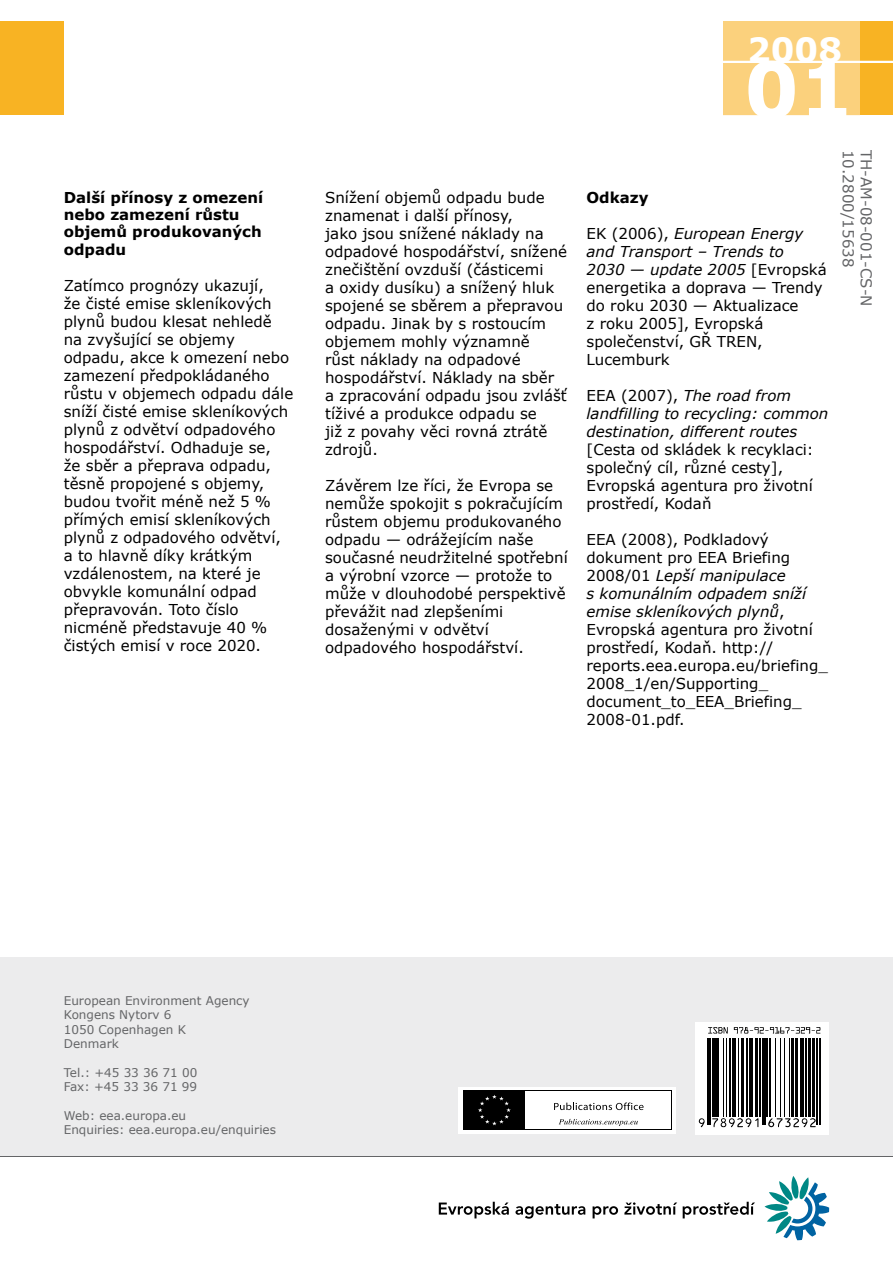
<style>
.page{position:relative;width:893px;height:1263px;background:#fff}
.page>*{position:absolute;margin:0;border:0;box-sizing:border-box;transform-origin:0 0}
.t1{font:700 76.95px "Verdana";color:#fff}
.t2{font:700 33.3px "Verdana";color:#fff}
.t3{font:15px/18px "Verdana";color:#000}
.t4{font:italic 15px/18px "Verdana";color:#000}
.t5{font:700 15px/17.2px "Verdana";color:#000}
.t6{font:15px/18px "Verdana";color:#646567}
.t7{font:12px/14.4px "Verdana";color:#646567}
.s1{font-style:italic}
.s2{font-style:normal}
</style>
<div class="page">
<div style="left:0;top:21px;width:64px;height:94px;background:#f8b323"></div>
<div style="left:723px;top:21px;width:170px;height:94px;background:#f8b323"></div>
<div style="left:723px;top:21px;width:137px;height:94px;background:#fbd17d"></div>
<hr style="left:723px;top:61px;width:170px;height:2px;background:#fff">
<div style="left:0;top:957px;width:893px;height:199px;background:#ececed"></div>
<hr style="left:0;top:1156px;width:893px;height:1px;background:#646567">
<svg style="left:459px;top:1087px;width:217px;height:46px;background:#ddd"></svg>
<div style="left:463px;top:1090px;width:208px;height:39px;background:#000"></div>
<div style="left:526px;top:1091px;width:145px;height:38px;background:#fff"></div>
<svg style="left:554px;top:1102px;width:90px;height:8px"></svg>
<svg style="left:478px;top:1095px;width:33px;height:30px"></svg>
<svg style="left:559px;top:1119px;width:79px;height:7px"></svg>
<svg style="left:764px;top:1176px;width:65px;height:64px"></svg>
<svg style="left:439px;top:1202px;width:70px;height:16px"></svg>
<svg style="left:515px;top:1204px;width:70px;height:15px"></svg>
<svg style="left:593px;top:1206px;width:25px;height:12px"></svg>
<svg style="left:624px;top:1202px;width:53px;height:13px"></svg>
<svg style="left:683px;top:1202px;width:72px;height:16px"></svg>
<svg style="left:695px;top:1022px;width:133px;height:112px;background:#d8d8d8"></svg>
<hr style="left:707px;top:1038px;width:1px;height:86px;background:#000">
<hr style="left:709px;top:1038px;width:2px;height:86px;background:#000">
<hr style="left:712px;top:1038px;width:3px;height:79px;background:#000">
<hr style="left:716px;top:1038px;width:3px;height:79px;background:#000">
<hr style="left:723px;top:1038px;width:1px;height:79px;background:#000">
<hr style="left:726px;top:1038px;width:1px;height:79px;background:#000">
<hr style="left:730px;top:1038px;width:1px;height:79px;background:#000">
<hr style="left:732px;top:1038px;width:4px;height:79px;background:#000">
<hr style="left:738px;top:1038px;width:1px;height:79px;background:#000">
<hr style="left:742px;top:1038px;width:2px;height:79px;background:#000">
<hr style="left:746px;top:1038px;width:2px;height:79px;background:#000">
<hr style="left:749px;top:1038px;width:3px;height:79px;background:#000">
<hr style="left:755px;top:1038px;width:2px;height:79px;background:#000">
<hr style="left:760px;top:1038px;width:1px;height:79px;background:#000">
<hr style="left:762px;top:1038px;width:1px;height:86px;background:#000">
<hr style="left:764px;top:1038px;width:1px;height:86px;background:#000">
<hr style="left:767px;top:1038px;width:1px;height:79px;background:#000">
<hr style="left:769px;top:1038px;width:1px;height:79px;background:#000">
<hr style="left:775px;top:1038px;width:1px;height:79px;background:#000">
<hr style="left:780px;top:1038px;width:1px;height:79px;background:#000">
<hr style="left:783px;top:1038px;width:1px;height:79px;background:#000">
<hr style="left:789px;top:1038px;width:1px;height:79px;background:#000">
<hr style="left:792px;top:1038px;width:2px;height:79px;background:#000">
<hr style="left:795px;top:1038px;width:3px;height:79px;background:#000">
<hr style="left:800px;top:1038px;width:4px;height:79px;background:#000">
<hr style="left:805px;top:1038px;width:1px;height:79px;background:#000">
<hr style="left:808px;top:1038px;width:3px;height:79px;background:#000">
<hr style="left:812px;top:1038px;width:2px;height:79px;background:#000">
<hr style="left:817px;top:1038px;width:1px;height:86px;background:#000">
<hr style="left:819px;top:1038px;width:1px;height:86px;background:#000">
<svg style="left:708px;top:1027px;width:20px;height:6px"></svg>
<svg style="left:734px;top:1027px;width:86px;height:6px"></svg>
<svg style="left:699px;top:1118px;width:6px;height:9px"></svg>
<svg style="left:712px;top:1118px;width:46px;height:9px"></svg>
<svg style="left:768px;top:1118px;width:48px;height:9px"></svg>
<p class="t5" style="left:64px;top:188px;width:201px">Další přínosy z omezení nebo zamezení růstu objemů produkovaných odpadu</p>
<p class="t3" style="left:64px;top:276px;width:231px">Zatímco prognózy ukazují,<br>že čisté emise skleníkových plynů budou klesat nehledě na zvyšující se objemy odpadu, akce k omezení nebo zamezení předpokládaného růstu v objemech odpadu dále sníží čisté emise skleníkových plynů z odvětví odpadového hospodářství. Odhaduje se,<br>že sběr a přeprava odpadu, těsně propojené s objemy, budou tvořit méně než 5 % přímých emisí skleníkových plynů z odpadového odvětví, a to hlavně díky krátkým vzdálenostem, na které je obvykle komunální odpad přepravován. Toto číslo nicméně představuje 40 % čistých emisí v roce 2020.</p>
<p class="t3" style="left:325px;top:188px;width:243px">Snížení objemů odpadu bude znamenat i další přínosy,<br>jako jsou snížené náklady na odpadové hospodářství, snížené znečištění ovzduší (částicemi<br>a oxidy dusíku) a snížený hluk spojené se sběrem a přepravou odpadu. Jinak by s rostoucím objemem mohly významně<br>růst náklady na odpadové hospodářství. Náklady na sběr<br>a zpracování odpadu jsou zvlášť tíživé a produkce odpadu se<br>již z povahy věci rovná ztrátě zdrojů.</p>
<p class="t3" style="left:325px;top:476px;width:244px">Závěrem lze říci, že Evropa se nemůže spokojit s pokračujícím růstem objemu produkovaného odpadu — odrážejícím naše současné neudržitelné spotřební a výrobní vzorce — protože to může v dlouhodobé perspektivě převážit nad zlepšeními dosaženými v odvětví odpadového hospodářství.</p>
<h2 class="t2" style="left:747px;top:29px;width:96px">2008</h2>
<h1 class="t1" style="left:744px;top:41px;width:111px">01</h1>
<p class="t5" style="left:586px;top:188px;width:64px">Odkazy</p>
<p class="t3" style="left:586px;top:224px;width:242px">EK (2006), <span class="s1">European Energy and Transport – Trends to<br>2030 — update 2005</span> [Evropská energetika a doprava — Trendy do roku 2030 — Aktualizace<br>z roku 2005], Evropská společenství, GŘ TREN,<br>Lucemburk</p>
<p class="t4" style="left:586px;top:386px;width:243px"><span class="s2">EEA (2007),</span> The road from landfilling to recycling: common destination, different routes</p>
<p class="t3" style="left:586px;top:440px;width:229px">[Cesta od skládek k recyklaci: společný cíl, různé cesty],<br>Evropská agentura pro životní prostředí, Kodaň</p>
<p class="t3" style="left:586px;top:530px;width:243px">EEA (2008), Podkladový dokument pro EEA Briefing<br>2008/01 <span class="s1">Lepší manipulace<br>s komunálním odpadem sníží emise skleníkových plynů</span>,<br>Evropská agentura pro životní prostředí, Kodaň. http:// reports.eea.europa.eu/briefing_<br>2008_1/en/Supporting_ document_to_EEA_Briefing_<br>2008-01.pdf.</p>
<p class="t6" style="left:876px;top:150px;width:158px;rotate:90deg">TH-AM-08-001-CS-N<br>10.2800/15638</p>
<p class="t7" style="left:64px;top:993px;width:187px">European Environment Agency<br>Kongens Nytorv 6<br>1050 Copenhagen K<br>Denmark</p>
<p class="t7" style="left:64px;top:1065px;width:135px">Tel.: +45 33 36 71 00<br>Fax: +45 33 36 71 99</p>
<p class="t7" style="left:64px;top:1108px;width:214px">Web: eea.europa.eu<br>Enquiries: eea.europa.eu/enquiries</p>
</div>
